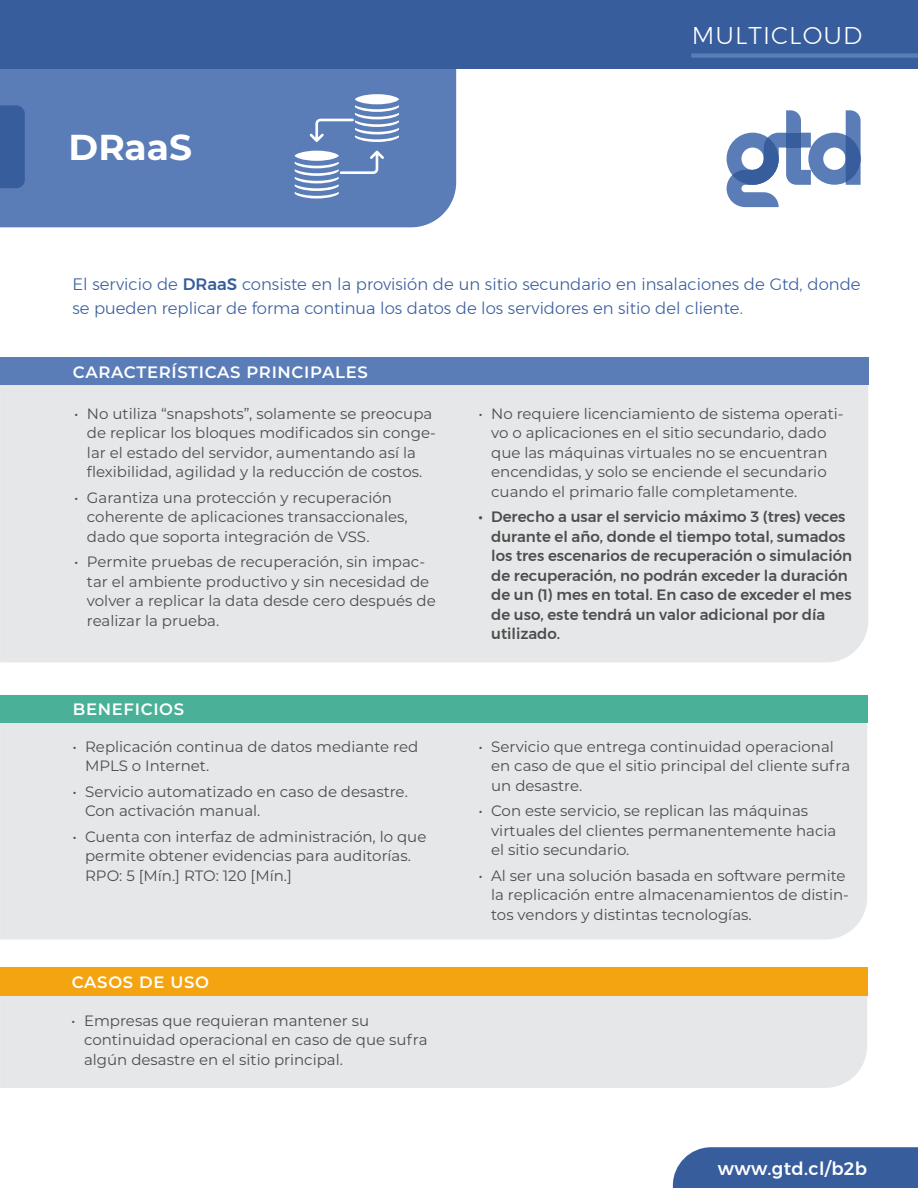
<style>
.page{position:relative;width:918px;height:1188px;background:#fff}
.page>*{position:absolute;margin:0;border:0;box-sizing:border-box;transform-origin:0 0}
.t1{font:700 36px "Montserrat";color:#fff}
.t2{font:300 24.15px "Montserrat";letter-spacing:.045em;color:#fff}
.t3{font:500 18px "Montserrat";letter-spacing:.02em;color:#fff}
.t4{font:300 16.5px/24px "Montserrat";color:#375d9d}
.t5{font:600 16.5px "Montserrat";letter-spacing:.04em;color:#fff}
.t6{font:15px/19.5px "Montserrat";color:#4d4d4d}
.t7{font:500 15px/19.5px "Montserrat";color:#4d4d4d}
.s1{font-weight:500}
</style>
<div class="page">
<div style="left:0;top:996px;width:867px;height:92px;background:#e6e7e8"></div>
<div style="left:0;top:968px;width:867px;height:28px;background:#f4a410"></div>
<div style="left:0;top:385px;width:868px;height:277px;background:#e6e7e8"></div>
<div style="left:0;top:723px;width:867px;height:216px;background:#e6e7e8"></div>
<div style="left:0;top:695px;width:867px;height:28px;background:#4ab198"></div>
<div style="left:0;top:68px;width:456px;height:159px;background:#5a7db8"></div>
<div style="left:0;top:105px;width:25px;height:83px;background:#375d9d"></div>
<div style="left:0;top:0;width:918px;height:68px;background:#375d9d"></div>
<div style="left:0;top:357px;width:868px;height:28px;background:#5a7db8"></div>
<div style="left:355px;top:94px;width:44px;height:10px;background:#fff;border-radius:50%"></div>
<svg style="left:310px;top:105px;width:89px;height:37px"></svg>
<svg style="left:295px;top:151px;width:89px;height:48px"></svg>
<div style="left:691px;top:53px;width:227px;height:5px;background:#5a7db8"></div>
<div style="left:673px;top:1147px;width:245px;height:41px;background:#375d9d"></div>
<svg style="left:727px;top:110px;width:134px;height:97px"></svg>
<h1 class="t1" style="left:69px;top:121px;width:125px">DRaaS</h1>
<h2 class="t2" style="left:692px;top:17px;width:172px">MULTICLOUD</h2>
<p class="t4" style="left:72px;top:272px;width:790px">El servicio de <span class="s1">DRaaS</span> consiste en la provisión de un sitio secundario en insalaciones de Gtd, donde se pueden replicar de forma continua los datos de los servidores en sitio del cliente.</p>
<p class="t5" style="left:73px;top:360px;width:296px">CARACTERÍSTICAS PRINCIPALES</p>
<p class="t6" style="left:87px;top:403px;width:350px;text-indent:-13px">• No utiliza “snapshots”, solamente se preocupa de replicar los bloques modificados sin conge&shy;lar el estado del servidor, aumentando así la flexibilidad, agilidad y la reducción de costos.</p>
<p class="t6" style="left:87px;top:487px;width:322px;text-indent:-13px">• Garantiza una protección y recuperación coherente de aplicaciones transaccionales, dado que soporta integración de VSS.</p>
<p class="t6" style="left:87px;top:552px;width:350px;text-indent:-13px">• Permite pruebas de recuperación, sin impac&shy;tar el ambiente productivo y sin necesidad de volver a replicar la data desde cero después de realizar la prueba.</p>
<p class="t5" style="left:73px;top:697px;width:113px">BENEFICIOS</p>
<p class="t6" style="left:85px;top:736px;width:335px;text-indent:-13px">• Replicación continua de datos mediante red<br>MPLS o Internet.</p>
<p class="t6" style="left:85px;top:781px;width:324px;text-indent:-13px">• Servicio automatizado en caso de desastre.<br>Con activación manual.</p>
<p class="t6" style="left:85px;top:826px;width:343px;text-indent:-13px">• Cuenta con interfaz de administración, lo que permite obtener evidencias para auditorías.<br>RPO: 5 [Mín.] RTO: 120 [Mín.]</p>
<p class="t5" style="left:72px;top:971px;width:139px">CASOS DE USO</p>
<p class="t6" style="left:84px;top:1010px;width:345px;text-indent:-13px">• Empresas que requieran mantener su continuidad operacional en caso de que sufra algún desastre en el sitio principal.</p>
<p class="t6" style="left:491px;top:403px;width:354px;text-indent:-13px">• No requiere licenciamiento de sistema operati&shy;vo o aplicaciones en el sitio secundario, dado que las máquinas virtuales no se encuentran encendidas, y solo se enciende el secundario cuando el primario falle completamente.</p>
<p class="t7" style="left:491px;top:507px;width:363px;text-indent:-13px">• Derecho a usar el servicio máximo 3 (tres) veces durante el año, donde el tiempo total, sumados los tres escenarios de recuperación o simulación de recuperación, no podrán exceder la duración de un (1) mes en total. En caso de exceder el mes de uso, este tendrá un valor adicional por día utilizado.</p>
<p class="t6" style="left:491px;top:736px;width:361px;text-indent:-13px">• Servicio que entrega continuidad operacional en caso de que el sitio principal del cliente sufra un desastre.</p>
<p class="t6" style="left:491px;top:801px;width:347px;text-indent:-13px">• Con este servicio, se replican las máquinas virtuales del clientes permanentemente hacia el sitio secundario.</p>
<p class="t6" style="left:491px;top:865px;width:359px;text-indent:-13px">• Al ser una solución basada en software permite la replicación entre almacenamientos de distin&shy;tos vendors y distintas tecnologías.</p>
<p class="t3" style="left:718px;top:1154px;width:151px">www.gtd.cl/b2b</p>
</div>
